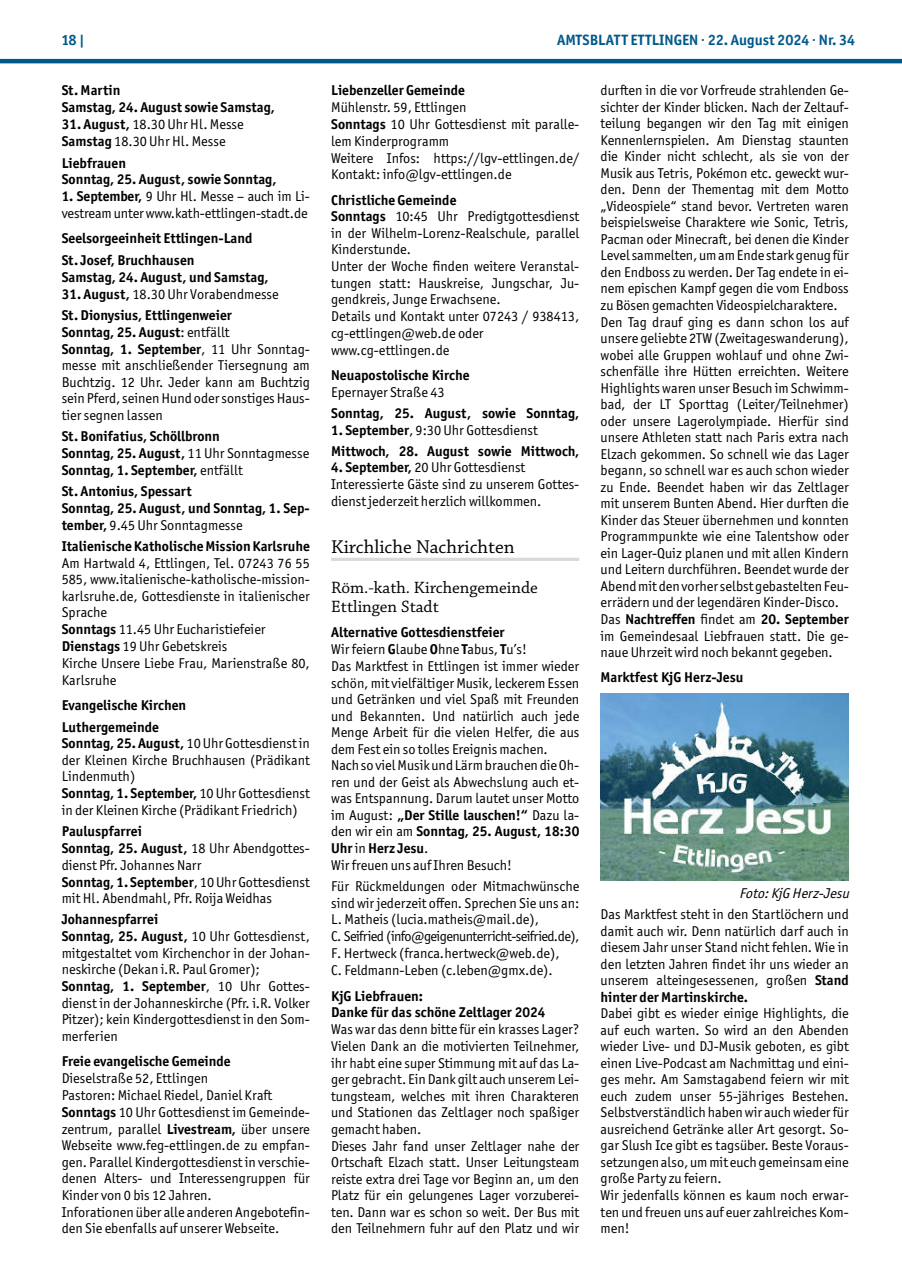
<style>
.page{position:relative;width:902px;height:1280px;background:#fff}
.page>*{position:absolute;margin:0;border:0;box-sizing:border-box;transform-origin:0 0}
.t1{font:19.5px "Chaparral Pro";color:#000}
.t2{font:17.25px/18.8px "Chaparral Pro";color:#000}
.t3{font:700 15px "Officina Sans ITC Pro";color:#01598b}
.t4{font:14.25px/16.5px "Officina Sans ITC Pro";color:#000}
.t5{font:700 14.25px/17px "Officina Sans ITC Pro";color:#000}
.t6{font:italic 14.25px "Officina Sans ITC Pro";color:#000}
.s1{font-weight:700}
.s2{font-weight:400}
</style>
<div class="page">
<hr style="left:0;top:59px;width:901px;height:4px;background:#01598b">
<hr style="left:331px;top:558px;width:248px;height:3px;background:#d9d9d9">
<img style="left:600px;top:693px;width:248px;height:187px">
<p class="t3" style="left:62px;top:31px;width:25px">18 |</p>
<p class="t3" style="left:557px;top:31px;width:299px">AMTSBLATT ETTLINGEN · 22. August 2024 · Nr. 34</p>
<p class="t5" style="left:62px;top:82px;width:215px">St. Martin<br>Samstag, 24. August sowie Samstag,</p>
<p class="t4" style="left:62px;top:116px;width:183px;line-height:17px"><span class="s1">31. August,</span> 18.30 Uhr Hl. Messe<br><span class="s1">Samstag</span> 18.30 Uhr Hl. Messe</p>
<p class="t5" style="left:62px;top:154px;width:216px">Liebfrauen<br>Sonntag, 25. August, sowie Sonntag,</p>
<p class="t4" style="left:62px;top:188px;width:250px"><span class="s1">1. September,</span> 9 Uhr Hl. Messe – auch im Li&shy;vestream unter www.kath-ettlingen-stadt.de</p>
<p class="t5" style="left:62px;top:228px;width:192px;line-height:21.1px">Seelsorgeeinheit Ettlingen-Land<br>St. Josef, Bruchhausen</p>
<p class="t5" style="left:62px;top:268px;width:208px">Samstag, 24. August, und Samstag,</p>
<p class="t5" style="left:62px;top:283px;width:218px;line-height:21.1px">31. August, <span class="s2">18.30 Uhr Vorabendmesse<br></span>St. Dionysius, Ettlingenweier</p>
<p class="t4" style="left:62px;top:324px;width:250px"><span class="s1">Sonntag, 25. August</span>: entfällt<br><span class="s1">Sonntag, 1. September</span>, 11 Uhr Sonntag&shy;messe mit anschließender Tiersegnung am Buchtzig. 12 Uhr. Jeder kann am Buchtzig sein Pferd, seinen Hund oder sonstiges Haus&shy;tier segnen lassen</p>
<p class="t5" style="left:62px;top:428px;width:249px">St. Bonifatius, Schöllbronn<br>Sonntag, 25. August, <span class="s2">11 Uhr Sonntagmesse<br></span>Sonntag, 1. September, <span class="s2">entfällt</span></p>
<p class="t5" style="left:62px;top:483px;width:250px">St. Antonius, Spessart<br>Sonntag, 25. August, und Sonntag, 1. Sep&shy;tember, <span class="s2">9.45 Uhr Sonntagmesse</span></p>
<p class="t5" style="left:62px;top:537px;width:250px">Italienische Katholische Mission Karlsruhe</p>
<p class="t4" style="left:62px;top:555px;width:250px">Am Hartwald 4, Ettlingen, Tel. 07243 76 55<br>585, www.italienische-katholische-mission&shy;karlsruhe.de, Gottesdienste in italienischer Sprache<br><span class="s1">Sonntags</span> 11.45 Uhr Eucharistiefeier <span class="s1">Dienstags</span> 19 Uhr Gebetskreis<br>Kirche Unsere Liebe Frau, Marienstraße 80, Karlsruhe</p>
<p class="t5" style="left:62px;top:695px;width:126px;line-height:21.1px">Evangelische Kirchen<br>Luthergemeinde</p>
<p class="t4" style="left:62px;top:735px;width:250px"><span class="s1">Sonntag, 25. August,</span> 10 Uhr Gottesdienst in der Kleinen Kirche Bruchhausen (Prädikant Lindenmuth)<br><span class="s1">Sonntag, 1. September,</span> 10 Uhr Gottesdienst in der Kleinen Kirche (Prädikant Friedrich)</p>
<p class="t4" style="left:62px;top:823px;width:250px"><span class="s1">Pauluspfarrei<br>Sonntag, 25. August,</span> 18 Uhr Abendgottes&shy;dienst Pfr. Johannes Narr<br><span class="s1">Sonntag, 1. September</span>, 10 Uhr Gottesdienst mit Hl. Abendmahl, Pfr. Roija Weidhas</p>
<p class="t4" style="left:62px;top:911px;width:250px"><span class="s1">Johannespfarrei<br>Sonntag, 25. August,</span> 10 Uhr Gottesdienst, mitgestaltet vom Kirchenchor in der Johan&shy;neskirche (Dekan i.R. Paul Gromer); <span class="s1">Sonntag, 1. September</span>, 10 Uhr Gottes&shy;dienst in der Johanneskirche (Pfr. i.R. Volker Pitzer); kein Kindergottesdienst in den Som&shy;merferien</p>
<p class="t5" style="left:62px;top:1053px;width:170px">Freie evangelische Gemeinde</p>
<p class="t4" style="left:62px;top:1070px;width:250px">Dieselstraße 52, Ettlingen<br>Pastoren: Michael Riedel, Daniel Kraft <span class="s1">Sonntags</span> 10 Uhr Gottesdienst im Gemeinde&shy;zentrum, parallel <span class="s1">Livestream,</span> über unsere Webseite www.feg-ettlingen.de zu empfan&shy;gen. Parallel Kindergottesdienst in verschie&shy;denen Alters- und Interessengruppen für Kinder von 0 bis 12 Jahren.<br>Inforationen über alle anderen Angebotefin&shy;den Sie ebenfalls auf unserer Webseite.</p>
<p class="t5" style="left:331px;top:82px;width:135px">Liebenzeller Gemeinde</p>
<p class="t4" style="left:331px;top:99px;width:250px">Mühlenstr. 59, Ettlingen<br><span class="s1">Sonntags</span> 10 Uhr Gottesdienst mit paralle&shy;lem Kinderprogramm<br>Weitere Infos: https://lgv-ettlingen.de/ Kontakt: info@lgv-ettlingen.de</p>
<p class="t4" style="left:331px;top:191px;width:250px"><span class="s1">Christliche Gemeinde<br>Sonntags</span> 10:45 Uhr Predigtgottesdienst in der Wilhelm-Lorenz-Realschule, parallel Kinderstunde.<br>Unter der Woche finden weitere Veranstal&shy;tungen statt: Hauskreise, Jungschar, Ju&shy;gendkreis, Junge Erwachsene.<br>Details und Kontakt unter 07243 / 938413, cg-ettlingen@web.de oder www.cg-ettlingen.de</p>
<p class="t5" style="left:331px;top:367px;width:140px">Neuapostolische Kirche</p>
<p class="t4" style="left:331px;top:384px;width:115px">Epernayer Straße 43</p>
<p class="t5" style="left:331px;top:405px;width:250px">Sonntag, 25. August, sowie Sonntag,</p>
<p class="t5" style="left:331px;top:419px;width:250px;line-height:21.1px">1. September<span class="s2">, 9:30 Uhr Gottesdienst<br></span>Mittwoch, 28. August sowie Mittwoch,</p>
<p class="t4" style="left:331px;top:459px;width:250px"><span class="s1">4. September,</span> 20 Uhr Gottesdienst<br>Interessierte Gäste sind zu unserem Gottes&shy;dienst jederzeit herzlich willkommen.</p>
<h1 class="t1" style="left:331px;top:536px;width:185px">Kirchliche Nachrichten</h1>
<p class="t2" style="left:331px;top:579px;width:208px">Röm.-kath. Kirchengemeinde<br>Ettlingen Stadt</p>
<p class="t4" style="left:331px;top:624px;width:250px"><span class="s1">Alternative Gottesdienstfeier<br></span>Wir feiern <span class="s1">G</span>laube <span class="s1">O</span>hne <span class="s1">T</span>abus, <span class="s1">T</span>u’s!<br>Das Marktfest in Ettlingen ist immer wieder schön, mit vielfältiger Musik, leckerem Essen und Getränken und viel Spaß mit Freunden und Bekannten. Und natürlich auch jede Menge Arbeit für die vielen Helfer, die aus dem Fest ein so tolles Ereignis machen.<br>Nach so viel Musik und Lärm brauchen die Oh&shy;ren und der Geist als Abwechslung auch et&shy;was Entspannung. Darum lautet unser Motto im August: <span class="s1">„Der Stille lauschen!“</span> Dazu la&shy;den wir ein am <span class="s1">Sonntag, 25. August, 18:30<br>Uhr</span> in <span class="s1">Herz Jesu</span>.<br>Wir freuen uns auf Ihren Besuch!</p>
<p class="t4" style="left:331px;top:878px;width:250px">Für Rückmeldungen oder Mitmachwünsche sind wir jederzeit offen. Sprechen Sie uns an:<br>L. Matheis (lucia.matheis@mail.de),<br>C. Seifried (info@geigenunterricht-seifried.de), F. Hertweck (franca.hertweck@web.de),<br>C. Feldmann-Leben (c.leben@gmx.de).</p>
<p class="t5" style="left:331px;top:987px;width:216px">KjG Liebfrauen:<br>Danke für das schöne Zeltlager 2024</p>
<p class="t4" style="left:331px;top:1021px;width:250px">Was war das denn bitte für ein krasses Lager?<br>Vielen Dank an die motivierten Teilnehmer, ihr habt eine super Stimmung mit auf das La&shy;ger gebracht. Ein Dank gilt auch unserem Lei&shy;tungsteam, welches mit ihren Charakteren und Stationen das Zeltlager noch spaßiger gemacht haben.<br>Dieses Jahr fand unser Zeltlager nahe der Ortschaft Elzach statt. Unser Leitungsteam reiste extra drei Tage vor Beginn an, um den Platz für ein gelungenes Lager vorzuberei&shy;ten. Dann war es schon so weit. Der Bus mit den Teilnehmern fuhr auf den Platz und wir</p>
<p class="t4" style="left:600px;top:82px;width:250px">durften in die vor Vorfreude strahlenden Ge&shy;sichter der Kinder blicken. Nach der Zeltauf&shy;teilung begangen wir den Tag mit einigen Kennenlernspielen. Am Dienstag staunten die Kinder nicht schlecht, als sie von der Musik aus Tetris, Pokémon etc. geweckt wur&shy;den. Denn der Thementag mit dem Motto „Videospiele“ stand bevor. Vertreten waren beispielsweise Charaktere wie Sonic, Tetris, Pacman oder Minecraft, bei denen die Kinder Level sammelten, um am Ende stark genug für den Endboss zu werden. Der Tag endete in ei&shy;nem epischen Kampf gegen die vom Endboss zu Bösen gemachten Videospielcharaktere.<br>Den Tag drauf ging es dann schon los auf unsere geliebte 2TW (Zweitageswanderung), wobei alle Gruppen wohlauf und ohne Zwi&shy;schenfälle ihre Hütten erreichten. Weitere Highlights waren unser Besuch im Schwimm&shy;bad, der LT Sporttag (Leiter/Teilnehmer) oder unsere Lagerolympiade. Hierfür sind unsere Athleten statt nach Paris extra nach Elzach gekommen. So schnell wie das Lager begann, so schnell war es auch schon wieder zu Ende. Beendet haben wir das Zeltlager mit unserem Bunten Abend. Hier durften die Kinder das Steuer übernehmen und konnten Programmpunkte wie eine Talentshow oder ein Lager-Quiz planen und mit allen Kindern und Leitern durchführen. Beendet wurde der Abend mit den vorher selbst gebastelten Feu&shy;errädern und der legendären Kinder-Disco.<br>Das <span class="s1">Nachtreffen</span> findet am <span class="s1">20. September </span>im Gemeindesaal Liebfrauen statt. Die ge&shy;naue Uhrzeit wird noch bekannt gegeben.</p>
<p class="t5" style="left:600px;top:669px;width:144px">Marktfest KjG Herz-Jesu</p>
<p class="t6" style="left:739px;top:885px;width:115px">Foto:KjG Herz-Jesu</p>
<p class="t4" style="left:600px;top:906px;width:250px;text-align:justify">Das Marktfest steht in den Startlöchern und damit auch wir. Denn natürlich darf auch in diesem Jahr unser Stand nicht fehlen. Wie in den letzten Jahren findet ihr uns wieder an unserem alteingesessenen, großen <span class="s1">Stand hinter der Martinskirche.</span></p>
<p class="t4" style="left:600px;top:1005px;width:250px">Dabei gibt es wieder einige Highlights, die auf euch warten. So wird an den Abenden wieder Live- und DJ-Musik geboten, es gibt einen Live-Podcast am Nachmittag und eini&shy;ges mehr. Am Samstagabend feiern wir mit euch zudem unser 55-jähriges Bestehen.<br>Selbstverständlich haben wir auch wieder für ausreichend Getränke aller Art gesorgt. So&shy;gar Slush Ice gibt es tagsüber. Beste Voraus&shy;setzungen also, um mit euch gemeinsam eine große Party zu feiern.<br>Wir jedenfalls können es kaum noch erwar&shy;ten und freuen uns auf euer zahlreiches Kom&shy;men!</p>
</div>
